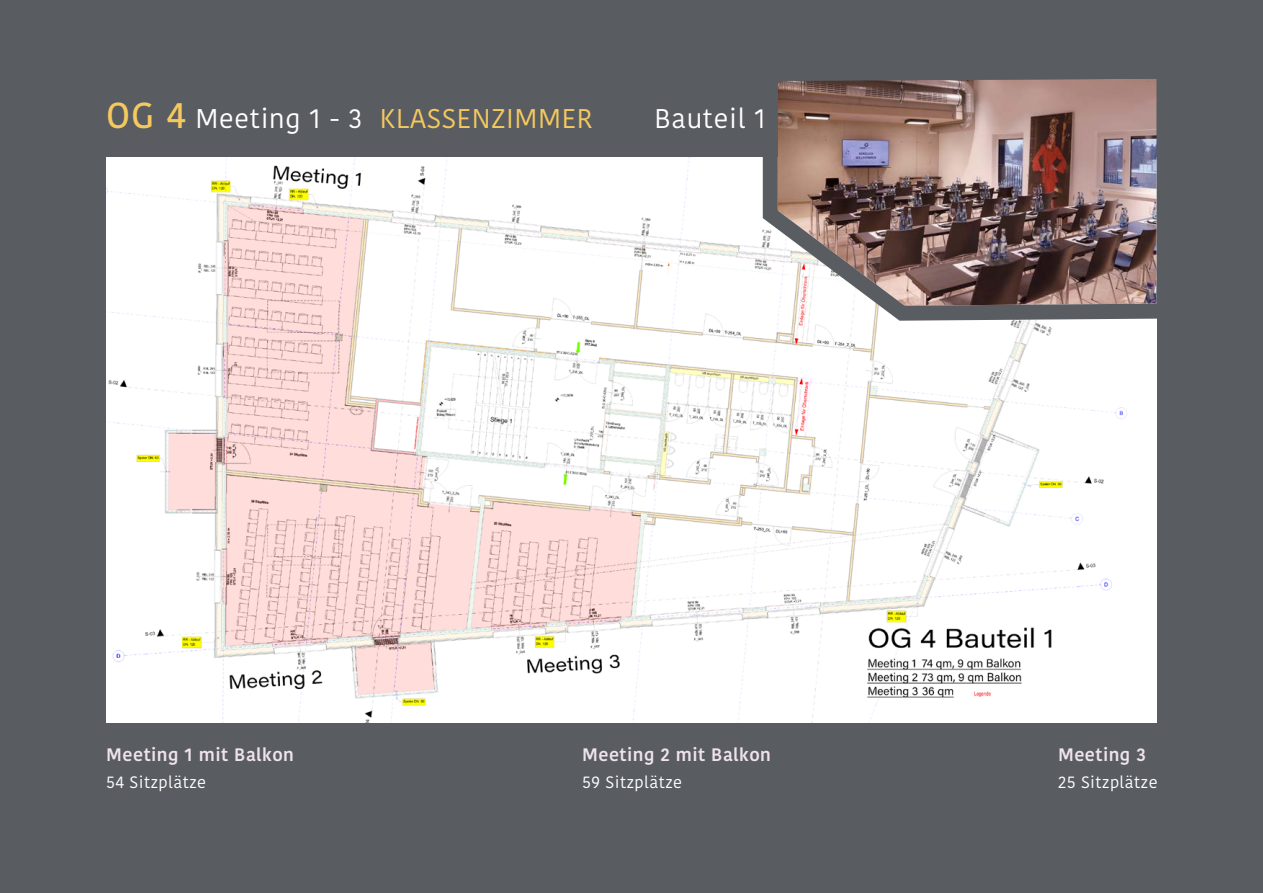
<style>
.page{position:relative;width:1263px;height:893px;background:#595d62}
.page>*{position:absolute;margin:0;border:0;box-sizing:border-box;transform-origin:0 0}
.t1{font:27px "Kohinoor Bangla";letter-spacing:.025em;color:#f5c95e}
.t2{font:27px "Kohinoor Bangla";letter-spacing:.025em;color:#fff}
.t3{font:600 18px "Kohinoor Bangla";letter-spacing:.025em;color:#f0e3ed}
.t4{font:16.5px "Kohinoor Bangla";letter-spacing:.025em;color:#fff}
.s1{font-weight:500;font-size:36px}
.s2{color:#fff}
</style>
<div class="page">
<img style="left:107px;top:157px;width:1049px;height:566px">
<img style="left:755px;top:79px;width:402px;height:255px">
<h1 class="t1" style="left:106px;top:98px;width:488px"><span class="s1">OG 4</span> <span class="s2">Meeting 1 - 3</span> KLASSENZIMMER</h1>
<h1 class="t2" style="left:654px;top:98px;width:113px">Bauteil 1</h1>
<p class="t3" style="left:106px;top:740px;width:189px">Meeting 1 mit Balkon</p>
<p class="t4" style="left:106px;top:770px;width:101px">54 Sitzplätze</p>
<p class="t3" style="left:582px;top:740px;width:190px">Meeting 2 mit Balkon</p>
<p class="t4" style="left:582px;top:770px;width:102px">59 Sitzplätze</p>
<p class="t3" style="left:1058px;top:740px;width:89px">Meeting 3</p>
<p class="t4" style="left:1058px;top:770px;width:101px">25 Sitzplätze</p>
</div>
